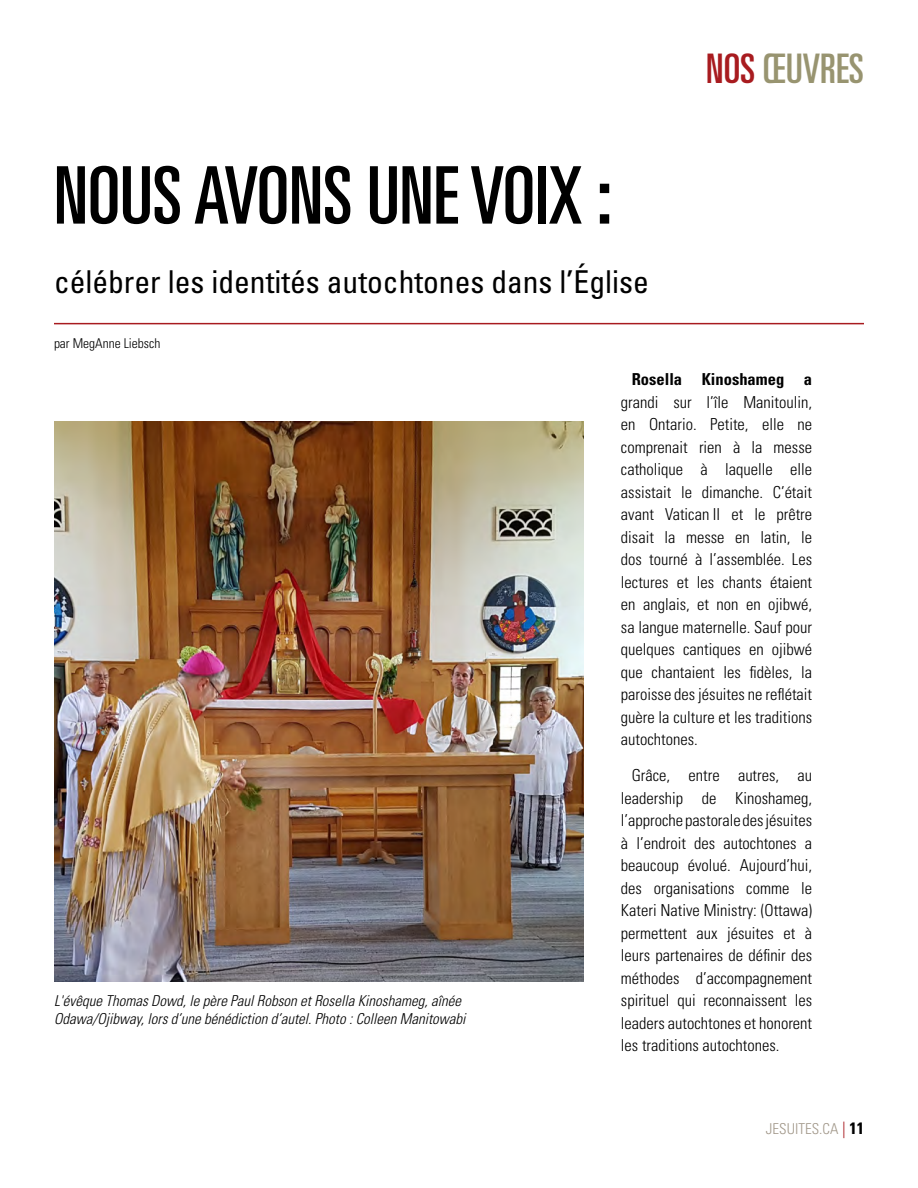
<style>
.page{position:relative;width:918px;height:1188px;background:#fff}
.page>*{position:absolute;margin:0;border:0;box-sizing:border-box;transform-origin:0 0}
.t1{font:ultra-condensed 79.5px "Univers";color:#000}
.t2{font:ultra-condensed 40.8px "Univers";color:#989470}
.t3{font:condensed 31.5px "Univers LT Std";color:#000}
.t4{font:300 condensed 16.5px/22.5px "Univers LT Std";color:#000;text-align:justify}
.t5{font:700 condensed 16.5px "Univers LT Std";color:#000}
.t6{font:italic 300 condensed 15px/18px "Univers LT Std";color:#000}
.t7{font:300 condensed 15px "Univers LT Std";color:#a2988a}
.t8{font:300 condensed 13.5px "Univers LT Std";color:#000}
.s1{color:#a81b1f}
.s2{font-size:16.5px;color:#a81b1f}
.s3{font-weight:700;font-size:16.5px;color:#000}
</style>
<div class="page">
<img style="left:54px;top:421px;width:530px;height:561px">
<hr style="left:54px;top:323px;width:810px;height:1px;background:#a81b1f">
<h1 class="t1" style="left:54px;top:150px;width:559px">NOUS AVONS UNE VOIX :</h1>
<h3 class="t3" style="left:54px;top:261px;width:596px">célébrer les identités autochtones dans l’Église</h3>
<p class="t8" style="left:54px;top:335px;width:108px">par MegAnne Liebsch</p>
<h2 class="t2" style="left:706px;top:46px;width:159px"><span class="s1">NOS</span> ŒUVRES</h2>
<p class="t6" style="left:54px;top:991px;width:413px">L'évêque Thomas Dowd, le père Paul Robson et Rosella Kinoshameg, aînée<br>Odawa/Ojibway, lors d’une bénédiction d’autel. Photo : Colleen Manitowabi</p>
<p class="t5" style="left:632px;top:369px;width:182px">Rosella Kinoshameg a</p>
<p class="t4" style="left:621px;top:391px;width:193px">grandi sur l’île Manitoulin, en Ontario. Petite, elle ne comprenait rien à la messe catholique à laquelle elle assistait le dimanche. C’était avant Vatican II et le prêtre disait la messe en latin, le dos tourné à l’assemblée. Les lectures et les chants étaient en anglais, et non en ojibwé, sa langue maternelle. Sauf pour quelques cantiques en ojibwé que chantaient les fidèles, la paroisse des jésuites ne reflétait guère la culture et les traditions autochtones.</p>
<p class="t4" style="left:621px;top:764px;width:193px;text-indent:11px">Grâce, entre autres, au leadership de Kinoshameg, l’approche pastorale des jésuites à l’endroit des autochtones a beaucoup évolué. Aujourd’hui, des organisations comme le Kateri Native Ministry: (Ottawa) permettent aux jésuites et à leurs partenaires de définir des méthodes d’accompagnement spirituel qui reconnaissent les leaders autochtones et honorent les traditions autochtones.</p>
<p class="t7" style="left:766px;top:1120px;width:100px">JESUITES.CA <span class="s2">|</span> <span class="s3">11</span></p>
</div>
